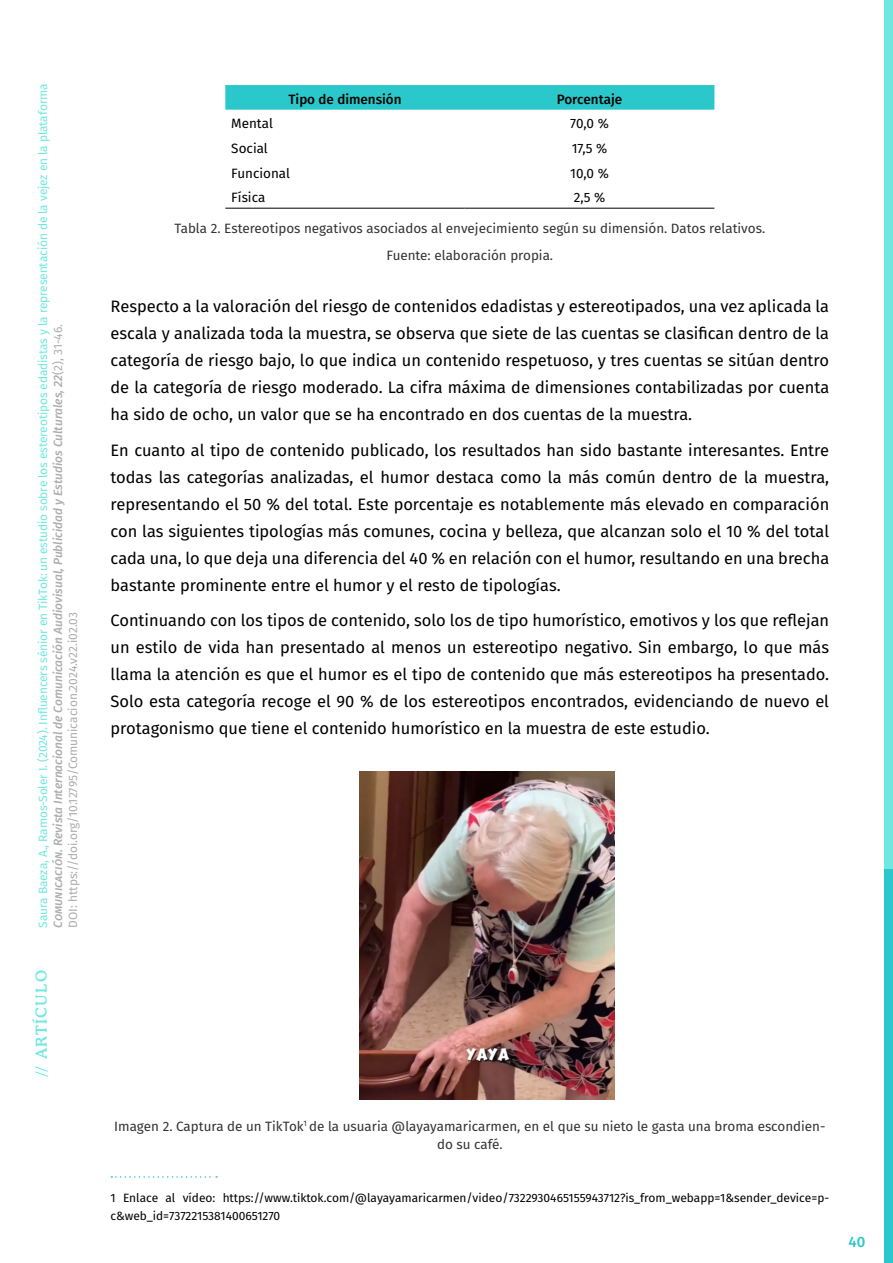
<style>
.page{position:relative;width:893px;height:1263px;background:#fff}
.page>*{position:absolute;margin:0;border:0;box-sizing:border-box;transform-origin:0 0}
.Cuerpo{font:16.5px/27px "Fira Sans";color:#000;text-align:justify}
.t1{font:500 15px "Cooper BT";letter-spacing:.1em;color:#6fe8e1}
.t2{font:500 15px "Fira Sans";color:#2bc8cb}
.Pie_de_fotos{font:13.5px/18px "Fira Sans";color:#333;text-align:center}
.pie_foto_below_2{font:13.5px "Fira Sans";color:#333}
.tabla_texto{font:13.5px "Fira Sans";color:#000}
.tabla_cabecera{font:500 13.5px "Fira Sans";color:#000}
.t3{font:12px/15px "Fira Sans";letter-spacing:-.01em;color:#6fe8e1}
.notas_al_pie{font:12px/18px "Fira Sans";color:#000}
.s1{font-weight:500;font-style:italic;color:#adadad}
.s2{color:#adadad}
</style>
<div class="page">
<div style="left:884px;top:868px;width:9px;height:395px;background:#2bc8cb"></div>
<div style="left:884px;top:0;width:9px;height:868px;background:#6fe8e1"></div>
<svg style="left:225px;top:85px;width:489px;height:25px;background:#2ec8cb"></svg>
<hr style="left:225px;top:208px;width:240px;height:1px;background:#000">
<hr style="left:465px;top:208px;width:249px;height:1px;background:#000">
<img style="left:359px;top:772px;width:255px;height:328px">
<svg style="left:111px;top:1176px;width:106px;height:2px"></svg>
<p class="t3" style="left:35px;top:927px;width:846px;rotate:-90deg">Saura Baeza, A., Ramos-Soler I. (2024). Influencers sénior en TikTok: un estudio sobre los estereotipos edadistas y la representación de la vejez en la plataforma<br><span class="s1">Comunicación. Revista Internacional de Comunicación Audiovisual, Publicidad y Estudios Culturales, 22</span><span class="s2">(2), 31-46.<br>DOI: https://doi.org/10.12795/Comunicacion.2024.v22.i02.03</span></p>
<p class="t1" style="left:32px;top:1076px;width:108px;rotate:-90deg">// ARTÍCULO</p>
<p class="tabla_cabecera" style="left:288px;top:88px;width:115px">Tipo de dimensión</p>
<p class="tabla_cabecera" style="left:557px;top:88px;width:67px">Porcentaje</p>
<p class="tabla_texto" style="left:231px;top:113px;width:43px">Mental</p>
<p class="tabla_texto" style="left:570px;top:113px;width:40px">70,0 %</p>
<p class="tabla_texto" style="left:231px;top:138px;width:38px">Social</p>
<p class="tabla_texto" style="left:572px;top:138px;width:37px">17,5 %</p>
<p class="tabla_texto" style="left:231px;top:163px;width:60px">Funcional</p>
<p class="tabla_texto" style="left:570px;top:163px;width:40px">10,0 %</p>
<p class="tabla_texto" style="left:231px;top:187px;width:36px">Física</p>
<p class="tabla_texto" style="left:574px;top:187px;width:33px">2,5 %</p>
<p class="pie_foto_below_2" style="left:174px;top:218px;width:592px">Tabla 2. Estereotipos negativos asociados al envejecimiento según su dimensión. Datos relativos.</p>
<p class="Pie_de_fotos" style="left:387px;top:246px;width:168px">Fuente: elaboración propia.</p>
<p class="Cuerpo" style="left:111px;top:293px;width:720px">Respecto a la valoración del riesgo de contenidos edadistas y estereotipados, una vez aplicada la escala y analizada toda la muestra, se observa que siete de las cuentas se clasifican dentro de la categoría de riesgo bajo, lo que indica un contenido respetuoso, y tres cuentas se sitúan dentro de la categoría de riesgo moderado. La cifra máxima de dimensiones contabilizadas por cuenta ha sido de ocho, un valor que se ha encontrado en dos cuentas de la muestra.</p>
<p class="Cuerpo" style="left:111px;top:436px;width:720px">En cuanto al tipo de contenido publicado, los resultados han sido bastante interesantes. Entre todas las categorías analizadas, el humor destaca como la más común dentro de la muestra, representando el 50 % del total. Este porcentaje es notablemente más elevado en comparación con las siguientes tipologías más comunes, cocina y belleza, que alcanzan solo el 10 % del total cada una, lo que deja una diferencia del 40 % en relación con el humor, resultando en una brecha bastante prominente entre el humor y el resto de tipologías.</p>
<p class="Cuerpo" style="left:111px;top:607px;width:720px">Continuando con los tipos de contenido, solo los de tipo humorístico, emotivos y los que reflejan un estilo de vida han presentado al menos un estereotipo negativo. Sin embargo, lo que más llama la atención es que el humor es el tipo de contenido que más estereotipos ha presentado.<br>Solo esta categoría recoge el 90 % de los estereotipos encontrados, evidenciando de nuevo el protagonismo que tiene el contenido humorístico en la muestra de este estudio.</p>
<p class="Pie_de_fotos" style="left:114px;top:1116px;width:713px">Imagen 2. Captura de un TikTok<sup>1</sup> de la usuaria @layayamaricarmen, en el que su nieto le gasta una broma escondien&shy;do su café.</p>
<p class="notas_al_pie" style="left:111px;top:1189px;width:720px">1 Enlace al vídeo: https://www.tiktok.com/@layayamaricarmen/video/7322930465155943712?is_from_webapp=1&amp;sender_device=p&shy;c&amp;web_id=7372215381400651270</p>
<p class="t2" style="left:849px;top:1230px;width:18px">40</p>
</div>
